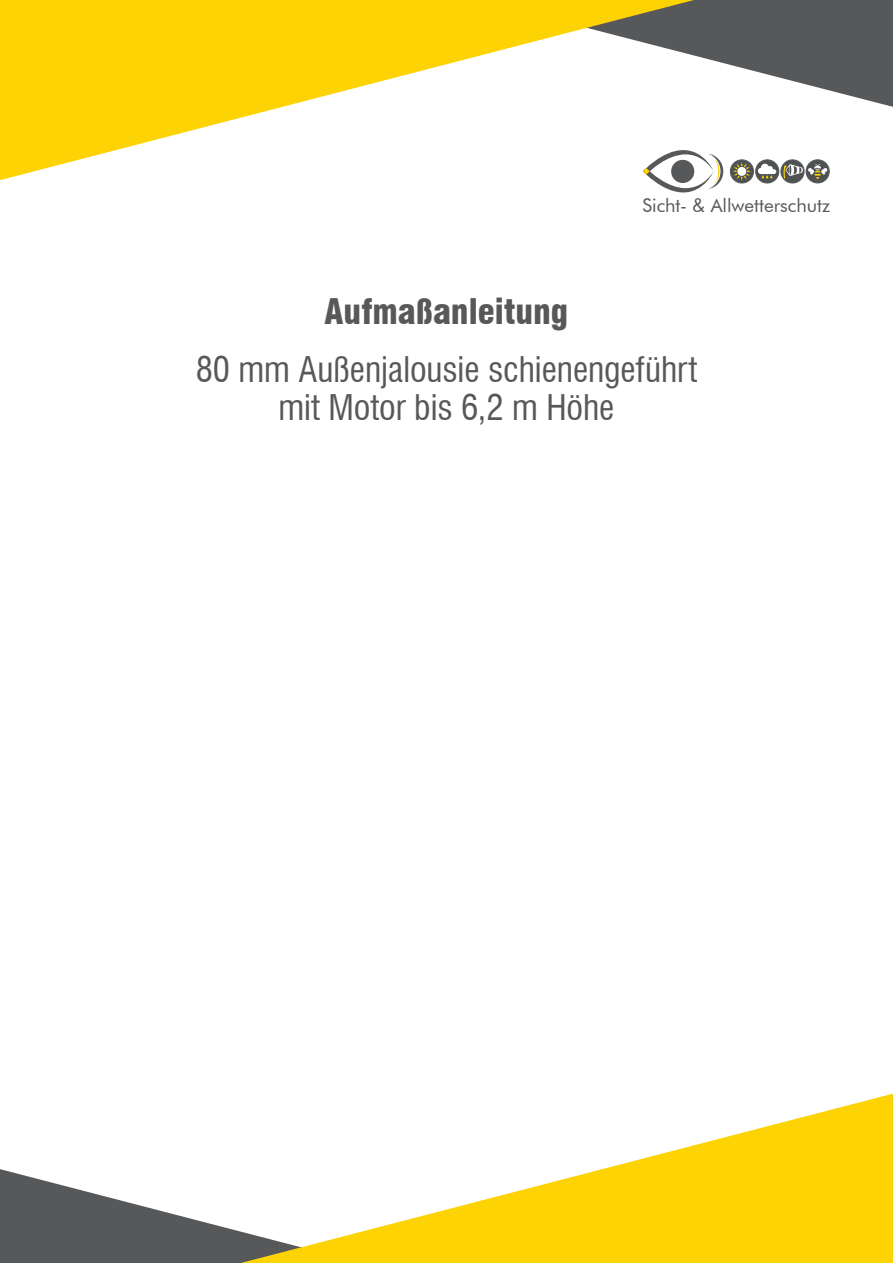
<style>
.page{position:relative;width:893px;height:1263px;background:#fff}
.page>*{position:absolute;margin:0;border:0;box-sizing:border-box;transform-origin:0 0}
.t1{font:condensed 34.5px/37.5px "Swiss 721 BT";color:#57585a;text-align:center}
.t2{font:900 condensed 34.5px "Swiss 721 BT";color:#57585a}
.t3{font:18.75px "Futura BT";color:#57585a}
</style>
<div class="page">
<svg style="left:0;top:1169px;width:192px;height:94px"></svg>
<svg style="left:192px;top:1093px;width:701px;height:170px"></svg>
<svg style="left:743px;top:0;width:150px;height:107px;fill:#57585a"></svg>
<svg style="left:0;top:0;width:743px;height:183px"></svg>
<div style="left:806px;top:160px;width:23px;height:23px;background:#4f5252;border-radius:50%"></div>
<div style="left:806px;top:159px;width:24px;height:24px;border:1px solid #57585a;border-radius:50%"></div>
<div style="left:730px;top:160px;width:23px;height:23px;background:#4f5252;border-radius:50%"></div>
<div style="left:730px;top:159px;width:24px;height:24px;border:1px solid #57585a;border-radius:50%"></div>
<svg style="left:733px;top:162px;width:18px;height:18px"></svg>
<div style="left:737px;top:167px;width:9px;height:9px;background:#fff;border-radius:50%"></div>
<svg style="left:756px;top:160px;width:23px;height:23px"></svg>
<div style="left:755px;top:159px;width:24px;height:24px;border:1px solid #57585a;border-radius:50%"></div>
<svg style="left:758px;top:164px;width:18px;height:14px"></svg>
<div style="left:781px;top:160px;width:23px;height:23px;background:#4f5252;border-radius:50%"></div>
<div style="left:780px;top:159px;width:24px;height:24px;border:1px solid #57585a;border-radius:50%"></div>
<svg style="left:643px;top:150px;width:80px;height:42px"></svg>
<div style="left:671px;top:160px;width:23px;height:23px;background:#57585a;border-radius:50%"></div>
<svg style="left:783px;top:164px;width:44px;height:15px"></svg>
<p class="t3" style="left:642px;top:194px;width:189px">Sicht- &amp; Allwetterschutz</p>
<p class="t2" style="left:325px;top:291px;width:245px">Aufmaßanleitung</p>
<p class="t1" style="left:196px;top:351px;width:503px">80 mm Außenjalousie schienengeführt mit Motor bis 6,2 m Höhe</p>
</div>
